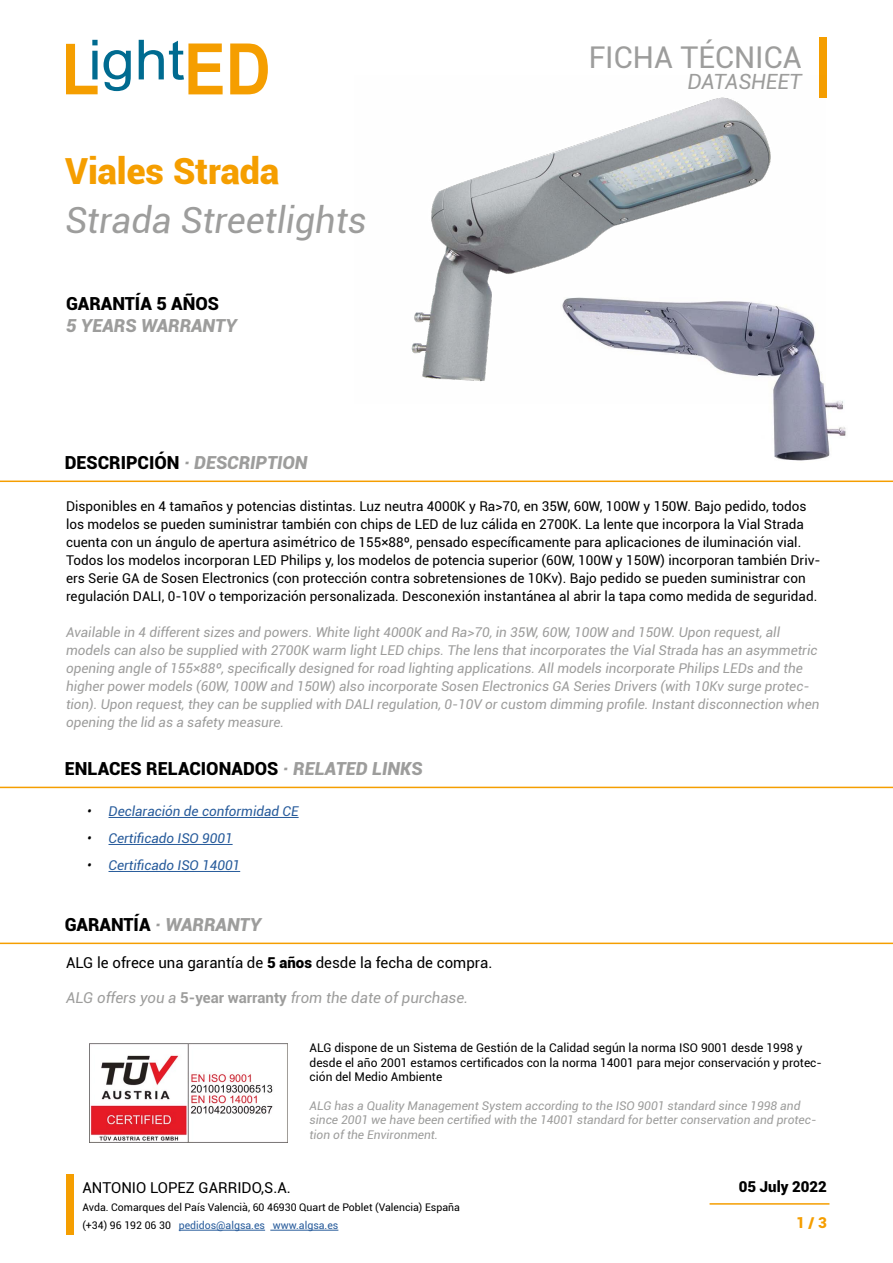
<style>
.page{position:relative;width:893px;height:1263px;background:#fff}
.page>*{position:absolute;margin:0;border:0;box-sizing:border-box;transform-origin:0 0}
.t1{font:italic 36px "Roboto";color:#9d9d9c}
.t2{font:900 36px "Roboto";color:#f59e00}
.t3{font:30px "Roboto";color:#9d9d9c}
.t4{font:italic 21px "Roboto";color:#9d9d9c}
.t5{font:italic 900 18px "Roboto";color:#9d9d9c}
.t6{font:900 18px "Roboto";color:#000}
.t7{font:15px "Roboto";color:#000}
.t8{font:italic 15px "Roboto";color:#9d9d9c}
.t9{font:900 15px "Roboto";color:#000}
.t10{font:900 15px "Roboto";color:#f59e00}
.t11{font:13.5px/18px "Roboto";color:#000}
.t12{font:italic 13.5px/18px "Roboto";color:#9d9d9c}
.t13{font:italic 13.5px "Roboto";color:#275b9b}
.t14{font:italic 12px/14.4px "Roboto";color:#9d9d9c}
.t15{font:12px/14.4px "Roboto";color:#000}
.t16{font:10.5px/18px "Roboto";color:#000}
.s1{font-style:normal;color:#000}
.s2{font-style:italic;color:#9d9d9c}
.s3{color:#000}
.s4{font-weight:900}
.s5{font-weight:700;font-style:normal}
.s6{color:#275b9b}
</style>
<div class="page">
<svg style="left:66px;top:40px;width:32px;height:54px"></svg>
<svg style="left:104px;top:50px;width:27px;height:41px"></svg>
<svg style="left:139px;top:40px;width:84px;height:54px"></svg>
<svg style="left:230px;top:44px;width:38px;height:50px"></svg>
<hr style="left:179px;top:1230px;width:86px;height:1px;background:#275b9b">
<hr style="left:270px;top:1230px;width:68px;height:1px;background:#275b9b">
<div style="left:819px;top:37px;width:8px;height:60px;background:#f59e00"></div>
<div style="left:66px;top:1175px;width:8px;height:60px;background:#f59e00"></div>
<hr style="left:710px;top:1203px;width:119px;height:2px;background:#f59e00">
<hr style="left:0;top:480px;width:893px;height:2px;background:#f59e00">
<hr style="left:0;top:787px;width:893px;height:1px;background:#f59e00">
<hr style="left:109px;top:817px;width:190px;height:1px;background:#275b9b">
<hr style="left:109px;top:844px;width:124px;height:1px;background:#275b9b">
<hr style="left:109px;top:871px;width:131px;height:1px;background:#275b9b">
<img style="left:89px;top:1043px;width:198px;height:100px">
<hr style="left:0;top:942px;width:893px;height:2px;background:#f59e00">
<img style="left:773px;top:400px;width:73px;height:61px">
<img style="left:411px;top:97px;width:414px;height:307px">
<h1 class="t2" style="left:65px;top:145px;width:216px">Viales Strada</h1>
<h1 class="t1" style="left:65px;top:195px;width:303px">Strada Streetlights</h1>
<h3 class="t6" style="left:66px;top:291px;width:155px">GARANTÍA 5 AÑOS</h3>
<h3 class="t5" style="left:66px;top:313px;width:172px">5 YEARS WARRANTY</h3>
<h2 class="t3" style="left:589px;top:36px;width:214px">FICHA TÉCNICA</h2>
<h3 class="t4" style="left:687px;top:67px;width:116px">DATASHEET</h3>
<h3 class="t5" style="left:65px;top:450px;width:244px"><span class="s1">DESCRIPCIÓN</span> · DESCRIPTION</h3>
<p class="t11" style="left:66px;top:497px;width:756px">Disponibles en 4 tamaños y potencias distintas. Luz neutra 4000K y Ra&gt;70, en 35W, 60W, 100W y 150W. Bajo pedido, todos los modelos se pueden suministrar también con chips de LED de luz cálida en 2700K. La lente que incorpora la Vial Strada cuenta con un ángulo de apertura asimétrico de 155×88º, pensado específicamente para aplicaciones de iluminación vial.<br>Todos los modelos incorporan LED Philips y, los modelos de potencia superior (60W, 100W y 150W) incorporan también Driv&shy;ers Serie GA de Sosen Electronics (con protección contra sobretensiones de 10Kv). Bajo pedido se pueden suministrar con regulación DALI, 0-10V o temporización personalizada. Desconexión instantánea al abrir la tapa como medida de seguridad.</p>
<p class="t12" style="left:66px;top:623px;width:755px">Available in 4 different sizes and powers. White light 4000K and Ra&gt;70, in 35W, 60W, 100W and 150W. Upon request, all models can also be supplied with 2700K warm light LED chips. The lens that incorporates the Vial Strada has an asymmetric opening angle of 155×88º, specifically designed for road lighting applications. All models incorporate Philips LEDs and the higher power models (60W, 100W and 150W) also incorporate Sosen Electronics GA Series Drivers (with 10Kv surge protec&shy;tion). Upon request, they can be supplied with DALI regulation, 0-10V or custom dimming profile. Instant disconnection when opening the lid as a safety measure.</p>
<h3 class="t6" style="left:65px;top:756px;width:359px">ENLACES RELACIONADOS <span class="s2">· RELATED LINKS</span></h3>
<p class="t13" style="left:87px;top:802px;width:213px"><span class="s3">•</span> Declaración de conformidad CE</p>
<p class="t13" style="left:87px;top:829px;width:147px"><span class="s3">•</span> Certificado ISO 9001</p>
<p class="t13" style="left:87px;top:856px;width:154px"><span class="s3">•</span> Certificado ISO 14001</p>
<h3 class="t5" style="left:65px;top:912px;width:198px"><span class="s1">GARANTÍA</span> · WARRANTY</h3>
<p class="t7" style="left:66px;top:952px;width:428px">ALG le ofrece una garantía de <span class="s4">5 años</span> desde la fecha de compra.</p>
<p class="t8" style="left:66px;top:987px;width:404px">ALG offers you a <span class="s5">5-year warranty</span> from the date of purchase.</p>
<p class="t15" style="left:310px;top:1040px;width:514px">ALG dispone de un Sistema de Gestión de la Calidad según la norma ISO 9001 desde 1998 y desde el año 2001 estamos certificados con la norma 14001 para mejor conservación y protec&shy;ción del Medio Ambiente</p>
<p class="t14" style="left:310px;top:1098px;width:508px">ALG has a Quality Management System according to the ISO 9001 standard since 1998 and since 2001 we have been certified with the 14001 standard for better conservation and protec&shy;tion of the Environment.</p>
<p class="t7" style="left:82px;top:1177px;width:210px">ANTONIO LOPEZ GARRIDO,S.A.</p>
<p class="t16" style="left:82px;top:1198px;width:379px">Avda. Comarques del País Valencià, 60 46930 Quart de Poblet (Valencia) España (+34) 96 192 06 30 <span class="s6">pedidos@algsa.es www.algsa.es</span></p>
<p class="t9" style="left:739px;top:1176px;width:90px">05 July 2022</p>
<p class="t10" style="left:796px;top:1212px;width:32px">1 / 3</p>
</div>
